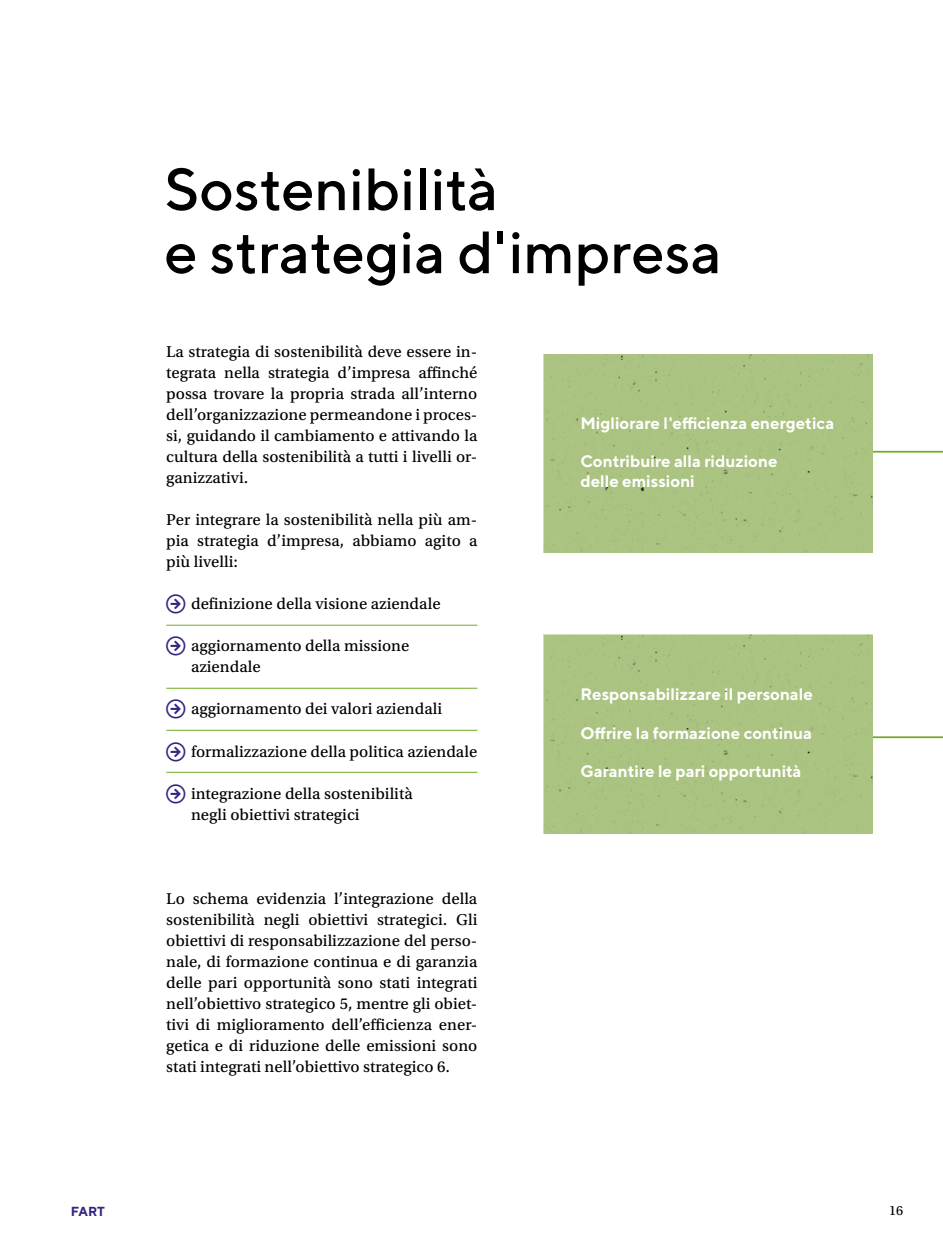
<style>
.page{position:relative;width:943px;height:1241px;background:#fff}
.page>*{position:absolute;margin:0;border:0;box-sizing:border-box;transform-origin:0 0}
.t1{font:500 59.5px/63px "TT Norms";color:#000}
.t2{font:16.62px/21px "Utopia Std Capt";color:#000;text-align:justify}
.t3{font:700 16.62px/19.2px "TT Norms";color:#fff}
.t4{font:14px "Utopia Std Capt";color:#000}
.t5{font:700 13.12px "TT Norms";color:#312783}
.s1{font-family:"Inter";font-size:14px;color:#312783}
</style>
<div class="page">
<hr style="left:548px;top:451px;width:395px;height:1px;background:#71aa26">
<hr style="left:548px;top:736px;width:395px;height:2px;background:#71aa26">
<div style="left:543px;top:354px;width:329px;height:199px;background:#abc381"></div>
<div style="left:543px;top:635px;width:329px;height:198px;background:#abc381"></div>
<hr style="left:166px;top:624px;width:311px;height:1px;background:#71aa26">
<hr style="left:166px;top:687px;width:311px;height:1px;background:#71aa26">
<hr style="left:166px;top:729px;width:311px;height:1px;background:#71aa26">
<hr style="left:166px;top:771px;width:311px;height:1px;background:#71aa26">
<h1 class="t1" style="left:164px;top:156px;width:559px">Sostenibilità<br>e strategia d'impresa</h1>
<p class="t2" style="left:166px;top:341px;width:313px">La strategia di sostenibilità deve essere in&shy;tegrata nella strategia d’impresa affinché possa trovare la propria strada all’interno dell’organizzazione permeandone i proces&shy;si, guidando il cambiamento e attivando la cultura della sostenibilità a tutti i livelli or&shy;ganizzativi.</p>
<p class="t2" style="left:166px;top:509px;width:313px">Per integrare la sostenibilità nella più am&shy;pia strategia d’impresa, abbiamo agito a più livelli:</p>
<p class="t2" style="left:166px;top:593px;width:276px"><span class="s1">→⃝</span> definizione della visione aziendale</p>
<p class="t2" style="left:191px;top:635px;width:220px;text-indent:-25px"><span class="s1">→⃝</span> aggiornamento della missione aziendale</p>
<p class="t2" style="left:166px;top:698px;width:277px"><span class="s1">→⃝</span> aggiornamento dei valori aziendali</p>
<p class="t2" style="left:166px;top:740px;width:312px"><span class="s1">→⃝</span> formalizzazione della politica aziendale</p>
<p class="t2" style="left:191px;top:782px;width:223px;text-indent:-25px"><span class="s1">→⃝</span> integrazione della sostenibilità negli obiettivi strategici</p>
<p class="t2" style="left:166px;top:887px;width:313px">Lo schema evidenzia l’integrazione della sostenibilità negli obiettivi strategici. Gli obiettivi di responsabilizzazione del perso&shy;nale, di formazione continua e di garanzia delle pari opportunità sono stati integrati nell’obiettivo strategico 5, mentre gli obiet&shy;tivi di miglioramento dell’efficienza ener&shy;getica e di riduzione delle emissioni sono stati integrati nell’obiettivo strategico 6.</p>
<p class="t3" style="left:580px;top:413px;width:255px">Migliorare l'efficienza energetica</p>
<p class="t3" style="left:580px;top:451px;width:199px">Contribuire alla riduzione delle emissioni</p>
<p class="t3" style="left:580px;top:684px;width:234px">Responsabilizzare il personale</p>
<p class="t3" style="left:580px;top:722px;width:233px">Offrire la formazione continua</p>
<p class="t3" style="left:580px;top:761px;width:223px">Garantire le pari opportunità</p>
<p class="t5" style="left:71px;top:1202px;width:36px">FART</p>
<p class="t4" style="left:889px;top:1202px;width:16px">16</p>
</div>
